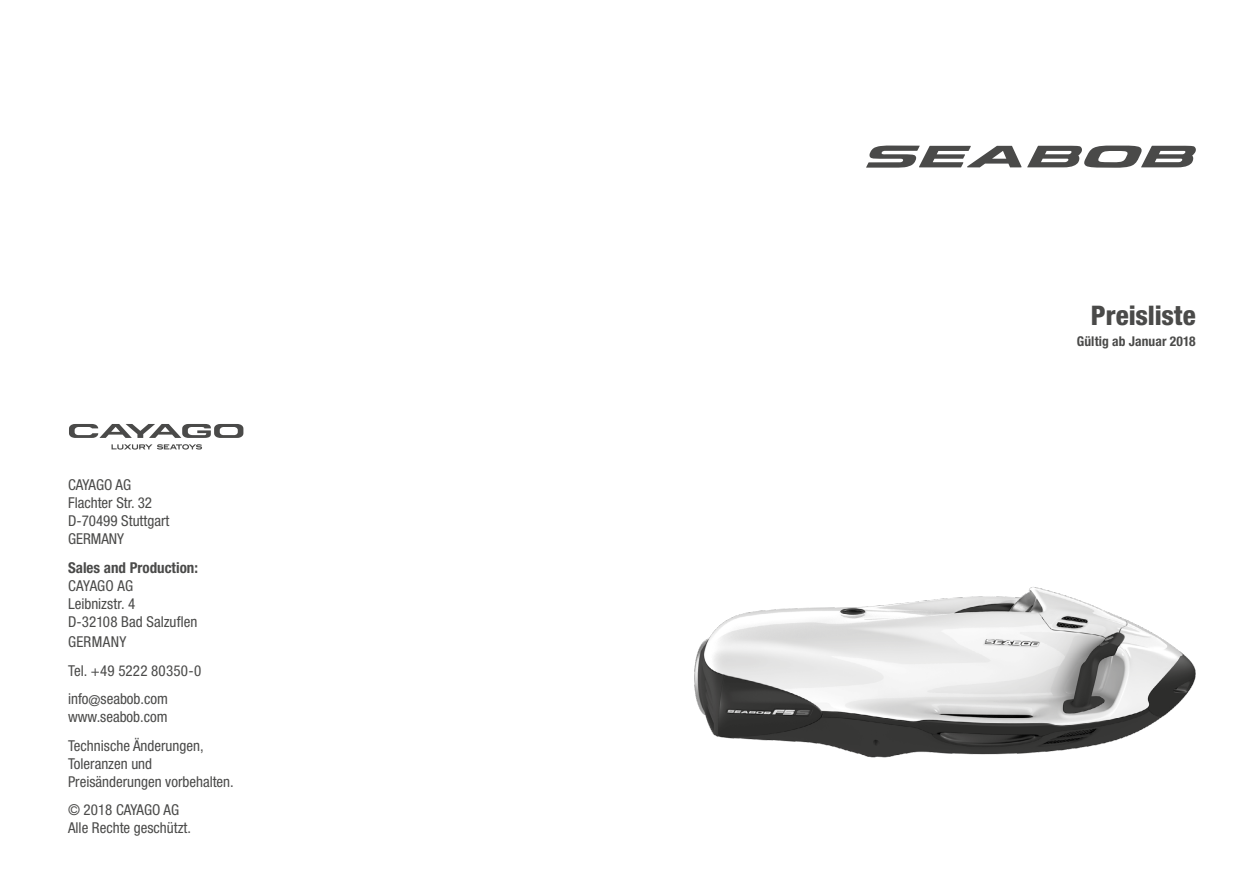
<style>
.page{position:relative;width:1259px;height:893px;background:#fff}
.page>*{position:absolute;margin:0;border:0;box-sizing:border-box;transform-origin:0 0}
.t1{font:800 condensed 27px "Helvetica Neue LT Std";letter-spacing:-.005em;color:#4a4a49}
.t2{font:condensed 15px/18px "Helvetica Neue LT Std";color:#4a4a49}
.t3{font:700 condensed 15px "Helvetica Neue LT Std";color:#4a4a49}
.t4{font:700 condensed 13.5px "Helvetica Neue LT Std";letter-spacing:.01em;color:#4a4a49}
</style>
<div class="page">
<svg style="left:866px;top:146px;width:155px;height:22px"></svg>
<svg style="left:1027px;top:146px;width:169px;height:22px"></svg>
<svg style="left:69px;top:424px;width:174px;height:14px"></svg>
<svg style="left:111px;top:444px;width:91px;height:6px"></svg>
<img style="left:694px;top:587px;width:502px;height:171px">
<p class="t2" style="left:68px;top:476px;width:103px">CAYAGO AG<br>Flachter Str. 32<br>D-70499 Stuttgart<br>GERMANY</p>
<p class="t3" style="left:68px;top:558px;width:131px">Sales and Production:</p>
<p class="t2" style="left:68px;top:576px;width:131px">CAYAGO AG<br>Leibnizstr. 4<br>D-32108 Bad Salzuflen</p>
<p class="t2" style="left:68px;top:627px;width:135px;line-height:28.7px">GERMANY<br>Tel. +49 5222 80350-0 info@seabob.com</p>
<p class="t2" style="left:68px;top:702px;width:137px;line-height:28.7px">www.seabob.com<br>Technische Änderungen,</p>
<p class="t2" style="left:68px;top:754px;width:167px">Toleranzen und<br>Preisänderungen vorbehalten.</p>
<p class="t2" style="left:68px;top:801px;width:124px">© 2018 CAYAGO AG<br>Alle Rechte geschützt.</p>
<h1 class="t1" style="left:1091px;top:299px;width:106px">Preisliste</h1>
<p class="t4" style="left:1076px;top:333px;width:120px">Gültig ab Januar 2018</p>
</div>
